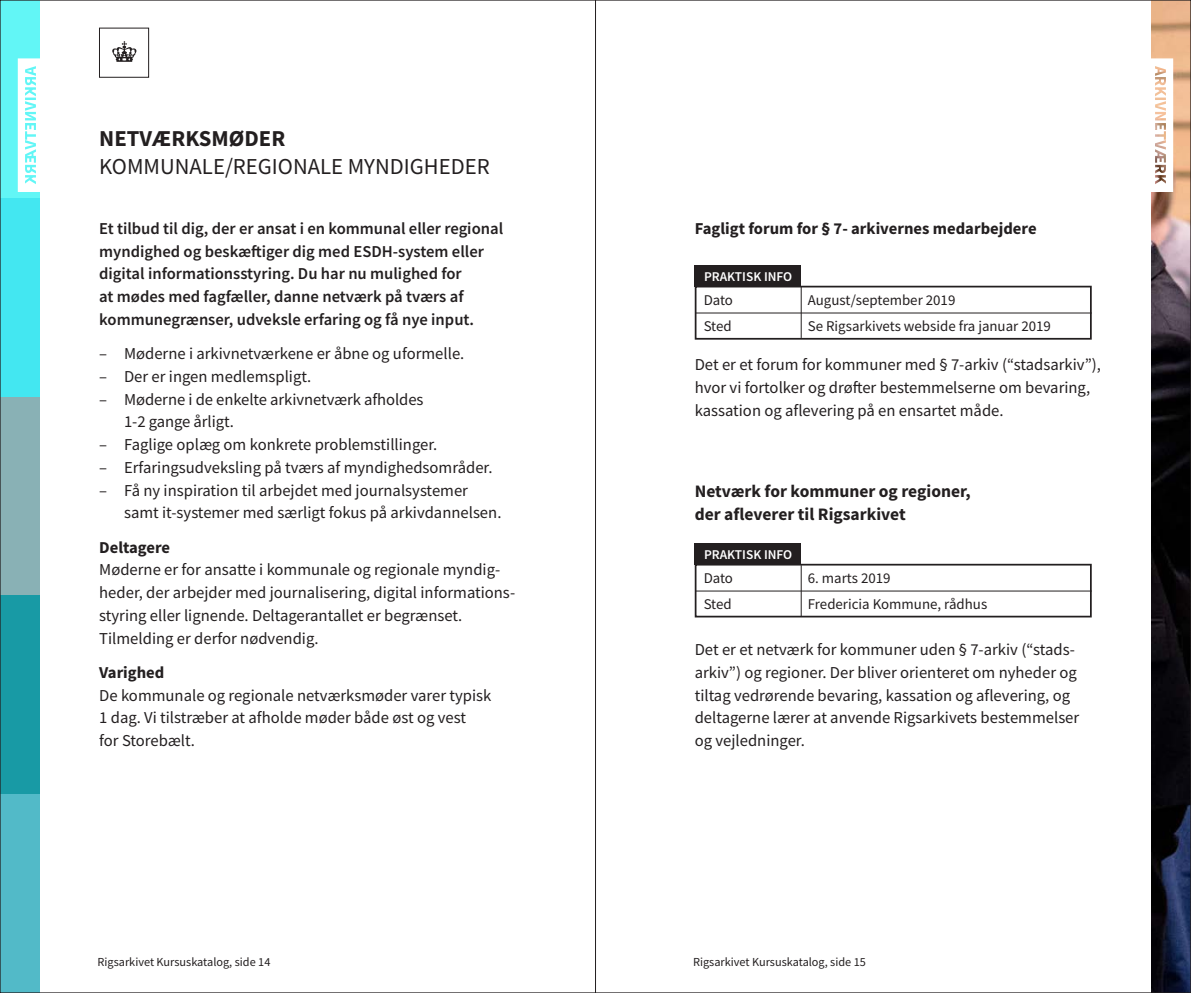
<style>
.page{position:relative;width:1191px;height:993px;background:#fff}
.page>*{position:absolute;margin:0;border:0;box-sizing:border-box;transform-origin:0 0}
.Nyeste_rubrik{font:22.75px/28px "Source Sans Pro";color:#231f20}
.Brød{font:700 17.5px "Source Sans Pro";color:#231f20}
.Brød-2{font:16.62px/22.8px "Source Sans Pro";color:#231f20}
.Nyeste_rubrik-2{font:600 16.62px/22.8px "Source Sans Pro";color:#231f20}
.Brød-3{font:700 16.62px "Source Sans Pro";color:#231f20}
.Brød-4{font:14.88px "Source Sans Pro";color:#231f20}
.Bokstekst{font:600 13.47px "Source Sans Pro";color:#fff}
.t1{font:12.25px "Source Sans Pro";color:#231f20}
.s1{font-weight:700}
</style>
<div class="page">
<div style="left:0;top:0;width:40px;height:198px;background:#62f6f6"></div>
<div style="left:0;top:198px;width:40px;height:199px;background:#43e7f1"></div>
<div style="left:0;top:794px;width:40px;height:198px;background:#52bac8"></div>
<div style="left:0;top:397px;width:40px;height:198px;background:#89b1b5"></div>
<div style="left:0;top:595px;width:40px;height:199px;background:#189aa5"></div>
<div style="left:99px;top:28px;width:50px;height:49px;border:1px solid #231f20"></div>
<svg style="left:112px;top:41px;width:24px;height:21px"></svg>
<img style="left:1151px;top:2px;width:38px;height:988px">
<div style="left:694px;top:285px;width:397px;height:54px;border:2px solid #231f20"></div>
<div style="left:694px;top:563px;width:397px;height:54px;border:2px solid #231f20"></div>
<hr style="left:695px;top:312px;width:396px;height:1px;background:#231f20">
<hr style="left:695px;top:590px;width:396px;height:1px;background:#231f20">
<hr style="left:801px;top:286px;width:1px;height:52px;background:#231f20">
<hr style="left:801px;top:565px;width:1px;height:50px;background:#231f20">
<div style="left:694px;top:265px;width:107px;height:21px;background:#231f20"></div>
<div style="left:694px;top:543px;width:107px;height:21px;background:#231f20"></div>
<svg style="left:1151px;top:58px;width:22px;height:134px"></svg>
<svg style="left:18px;top:58px;width:22px;height:134px"></svg>
<p class="Nyeste_rubrik" style="left:99px;top:124px;width:392px"><span class="s1">NETVÆRKSMØDER<br></span>KOMMUNALE/REGIONALE MYNDIGHEDER</p>
<p class="Nyeste_rubrik-2" style="left:99px;top:217px;width:405px">Et tilbud til dig, der er ansat i en kommunal eller regional myndighed og beskæftiger dig med ESDH-system eller digital informationsstyring. Du har nu mulighed for<br>at mødes med fagfæller, danne netværk på tværs af</p>
<p class="Nyeste_rubrik-2" style="left:99px;top:308px;width:376px">kommunegrænser, udveksle erfaring og få nye input.</p>
<p class="Brød-2" style="left:99px;top:342px;width:367px">– Møderne i arkivnetværkene er åbne og uformelle.</p>
<p class="Brød-2" style="left:99px;top:365px;width:214px">– Der er ingen medlemspligt.</p>
<p class="Brød-2" style="left:124px;top:387px;width:301px;text-indent:-25px">– Møderne i de enkelte arkivnetværk afholdes<br>1-2 gange årligt.</p>
<p class="Brød-2" style="left:99px;top:433px;width:340px">– Faglige oplæg om konkrete problemstillinger.</p>
<p class="Brød-2" style="left:99px;top:456px;width:395px">– Erfaringsudveksling på tværs af myndighedsområder.</p>
<p class="Brød-2" style="left:99px;top:478px;width:370px">– Få ny inspiration til arbejdet med journalsystemer</p>
<p class="Brød-2" style="left:124px;top:501px;width:379px">samt it-systemer med særligt fokus på arkivdannelsen.</p>
<p class="Brød-3" style="left:99px;top:535px;width:72px">Deltagere</p>
<p class="Brød-2" style="left:99px;top:558px;width:417px">Møderne er for ansatte i kommunale og regionale myndig&shy;heder, der arbejder med journalisering, digital informations&shy;styring eller lignende. Deltagerantallet er begrænset.<br>Tilmelding er derfor nødvendig.</p>
<p class="Brød-3" style="left:99px;top:660px;width:67px">Varighed</p>
<p class="Brød-2" style="left:99px;top:683px;width:394px">De kommunale og regionale netværksmøder varer typisk</p>
<p class="Brød-2" style="left:99px;top:706px;width:368px">1 dag. Vi tilstræber at afholde møder både øst og vest for Storebælt.</p>
<p class="Brød-3" style="left:694px;top:217px;width:343px">Fagligt forum for § 7- arkivernes medarbejdere</p>
<p class="Bokstekst" style="left:704px;top:267px;width:90px">PRAKTISK INFO</p>
<p class="Brød-4" style="left:703px;top:290px;width:31px">Dato</p>
<p class="Brød-4" style="left:808px;top:290px;width:149px">August/september 2019</p>
<p class="Brød-4" style="left:703px;top:316px;width:30px">Sted</p>
<p class="Brød-4" style="left:808px;top:316px;width:244px">Se Rigsarkivets webside fra januar 2019</p>
<p class="Brød-2" style="left:694px;top:353px;width:408px">Det er et forum for kommuner med § 7-arkiv (“stadsarkiv”), hvor vi fortolker og drøfter bestemmelserne om bevaring, kassation og aflevering på en ensartet måde.</p>
<p class="Brød" style="left:694px;top:479px;width:277px">Netværk for kommuner og regioner,</p>
<p class="Brød" style="left:694px;top:502px;width:213px">der afleverer til Rigsarkivet</p>
<p class="Bokstekst" style="left:704px;top:545px;width:90px">PRAKTISK INFO</p>
<p class="Brød-4" style="left:703px;top:568px;width:31px">Dato</p>
<p class="Brød-4" style="left:808px;top:568px;width:84px">6. marts 2019</p>
<p class="Brød-4" style="left:703px;top:594px;width:30px">Sted</p>
<p class="Brød-4" style="left:808px;top:594px;width:181px">Fredericia Kommune, rådhus</p>
<p class="Brød-2" style="left:694px;top:638px;width:386px">Det er et netværk for kommuner uden § 7-arkiv (“stads&shy;arkiv”) og regioner. Der bliver orienteret om nyheder og tiltag vedrørende bevaring, kassation og aflevering, og deltagerne lærer at anvende Rigsarkivets bestemmelser og vejledninger.</p>
<p class="t1" style="left:98px;top:953px;width:174px">Rigsarkivet Kursuskatalog, side 14</p>
<p class="t1" style="left:693px;top:953px;width:174px">Rigsarkivet Kursuskatalog, side 15</p>
</div>
